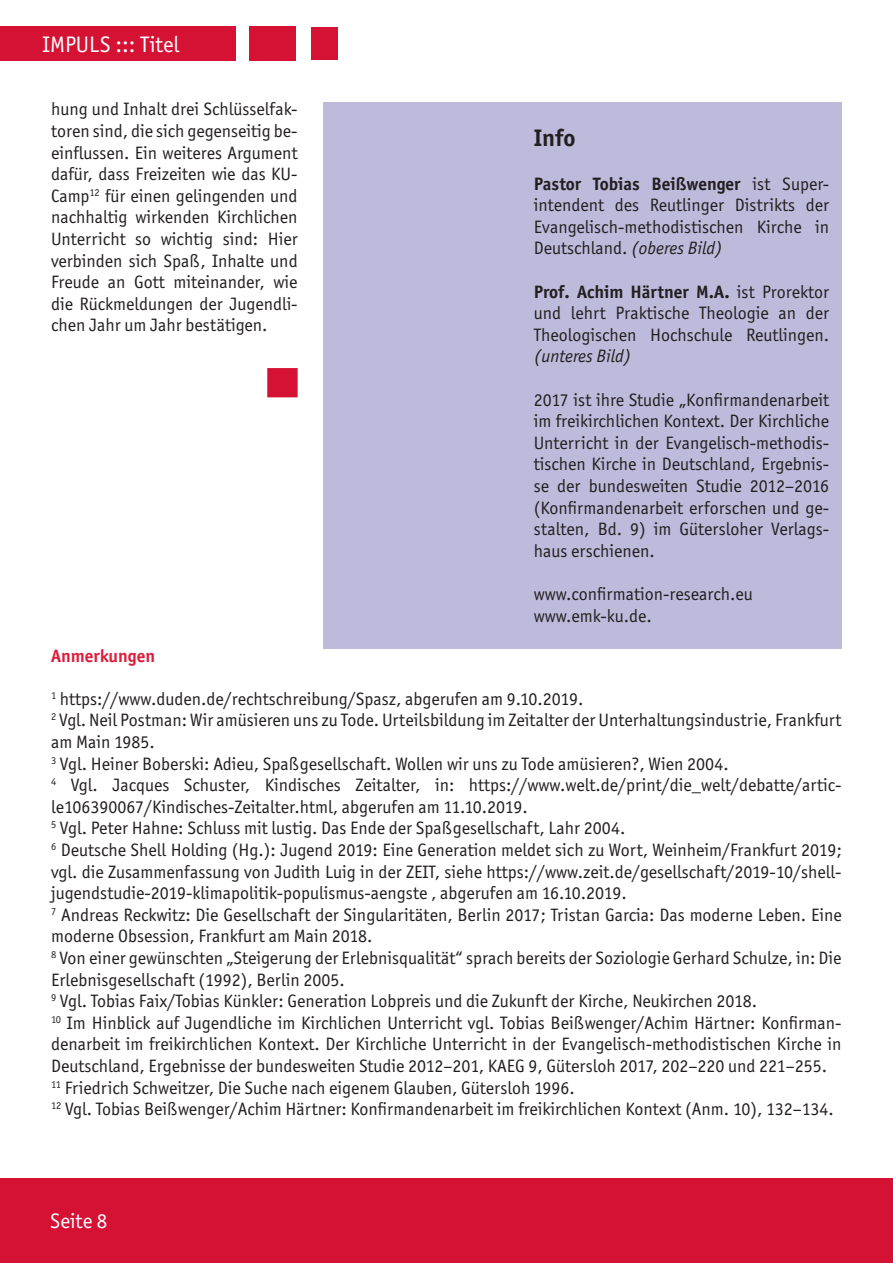
<style>
.page{position:relative;width:893px;height:1263px;background:#fff}
.page>*{position:absolute;margin:0;border:0;box-sizing:border-box;transform-origin:0 0}
.t1{font:700 24px "Officina Sans ITC Std";color:#231f20}
.t2{font:22.5px "Officina Sans ITC Std";color:#fff}
.t3{font:21px "Officina Sans ITC Std";color:#fff}
.t4{font:18px/21.6px "Officina Sans ITC Std";color:#231f20;text-align:justify}
.t5{font:700 18px "Officina Sans ITC Std";color:#da1f3d}
.s1{font-weight:700}
.s2{font-style:italic}
</style>
<div class="page">
<div style="left:0;top:27px;width:235px;height:34px;background:#d51233"></div>
<div style="left:249px;top:27px;width:47px;height:34px;background:#d51233"></div>
<div style="left:311px;top:27px;width:26px;height:33px;background:#d51233"></div>
<div style="left:0;top:1179px;width:893px;height:84px;background:#d51233"></div>
<div style="left:267px;top:368px;width:31px;height:29px;background:#d51233;border:2px solid #d51233"></div>
<div style="left:323px;top:102px;width:519px;height:546px;background:#bdbadb"></div>
<p class="t2" style="left:43px;top:31px;width:138px">IMPULS ::: Titel</p>
<p class="t4" style="left:51px;top:98px;width:248px">hung und Inhalt drei Schlüsselfak&shy;toren sind, die sich gegenseitig be&shy;einflussen. Ein weiteres Argument dafür, dass Freizeiten wie das KU-Camp<sup>12</sup> für einen gelingenden und nachhaltig wirkenden Kirchlichen Unterricht so wichtig sind: Hier verbinden sich Spaß, Inhalte und Freude an Gott miteinander, wie die Rückmeldungen der Jugendli&shy;chen Jahr um Jahr bestätigen.</p>
<p class="t1" style="left:534px;top:123px;width:43px">Info</p>
<p class="t4" style="left:534px;top:173px;width:297px"><span class="s1">Pastor Tobias Beißwenger</span> ist Super&shy;intendent des Reutlinger Distrikts der Evangelisch-methodistischen Kirche in Deutschland. <span class="s2">(oberes Bild)</span></p>
<p class="t4" style="left:534px;top:281px;width:297px"><span class="s1">Prof. Achim Härtner M.A.</span> ist Prorektor und lehrt Praktische Theologie an der Theologischen Hochschule Reutlingen. <span class="s2">(unteres Bild)</span></p>
<p class="t4" style="left:534px;top:389px;width:297px">2017 ist ihre Studie „Konfirmandenarbeit im freikirchlichen Kontext. Der Kirchliche Unterricht in der Evangelisch-methodis&shy;tischen Kirche in Deutschland, Ergebnis&shy;se der bundesweiten Studie 2012–2016 (Konfirmandenarbeit erforschen und ge&shy;stalten, Bd. 9) im Gütersloher Verlags&shy;haus erschienen.</p>
<p class="t4" style="left:534px;top:583px;width:221px">www.confirmation-research.eu</p>
<p class="t4" style="left:534px;top:605px;width:120px">www.emk-ku.de.</p>
<p class="t5" style="left:51px;top:644px;width:106px">Anmerkungen</p>
<p class="t4" style="left:51px;top:688px;width:534px"><sup>1</sup> https://www.duden.de/rechtschreibung/Spasz, abgerufen am 9.10.2019.</p>
<p class="t4" style="left:51px;top:709px;width:792px"><sup>2</sup> Vgl. Neil Postman: Wir amüsieren uns zu Tode. Urteilsbildung im Zeitalter der Unterhaltungsindustrie, Frankfurt am Main 1985.</p>
<p class="t4" style="left:51px;top:752px;width:679px"><sup>3</sup> Vgl. Heiner Boberski: Adieu, Spaßgesellschaft. Wollen wir uns zu Tode amüsieren?, Wien 2004.</p>
<p class="t4" style="left:51px;top:774px;width:792px"><sup>4</sup> Vgl. Jacques Schuster, Kindisches Zeitalter, in: https://www.welt.de/print/die_welt/debatte/artic&shy;le106390067/Kindisches-Zeitalter.html, abgerufen am 11.10.2019.</p>
<p class="t4" style="left:51px;top:817px;width:576px"><sup>5</sup> Vgl. Peter Hahne: Schluss mit lustig. Das Ende der Spaßgesellschaft, Lahr 2004.</p>
<p class="t4" style="left:51px;top:839px;width:792px"><sup>6</sup> Deutsche Shell Holding (Hg.): Jugend 2019: Eine Generation meldet sich zu Wort, Weinheim/Frankfurt 2019; vgl. die Zusammenfassung von Judith Luig in der ZEIT, siehe https://www.zeit.de/gesellschaft/2019-10/shell&shy;jugendstudie-2019-klimapolitik-populismus-aengste , abgerufen am 16.10.2019.</p>
<p class="t4" style="left:51px;top:904px;width:792px"><sup>7</sup> Andreas Reckwitz: Die Gesellschaft der Singularitäten, Berlin 2017; Tristan Garcia: Das moderne Leben. Eine moderne Obsession, Frankfurt am Main 2018.</p>
<p class="t4" style="left:51px;top:947px;width:792px"><sup>8</sup> Von einer gewünschten „Steigerung der Erlebnisqualität“ sprach bereits der Soziologie Gerhard Schulze, in: Die<br>Erlebnisgesellschaft (1992), Berlin 2005.</p>
<p class="t4" style="left:51px;top:990px;width:708px"><sup>9</sup> Vgl. Tobias Faix/Tobias Künkler: Generation Lobpreis und die Zukunft der Kirche, Neukirchen 2018.</p>
<p class="t4" style="left:51px;top:1012px;width:792px"><sup>10</sup> Im Hinblick auf Jugendliche im Kirchlichen Unterricht vgl. Tobias Beißwenger/Achim Härtner: Konfirman&shy;denarbeit im freikirchlichen Kontext. Der Kirchliche Unterricht in der Evangelisch-methodistischen Kirche in Deutschland, Ergebnisse der bundesweiten Studie 2012–201, KAEG 9, Gütersloh 2017, 202–220 und 221–255.</p>
<p class="t4" style="left:51px;top:1076px;width:525px"><sup>11</sup> Friedrich Schweitzer, Die Suche nach eigenem Glauben, Gütersloh 1996.</p>
<p class="t4" style="left:51px;top:1098px;width:784px"><sup>12</sup> Vgl. Tobias Beißwenger/Achim Härtner: Konfirmandenarbeit im freikirchlichen Kontext (Anm. 10), 132–134.</p>
<p class="t3" style="left:50px;top:1208px;width:58px">Seite 8</p>
</div>
